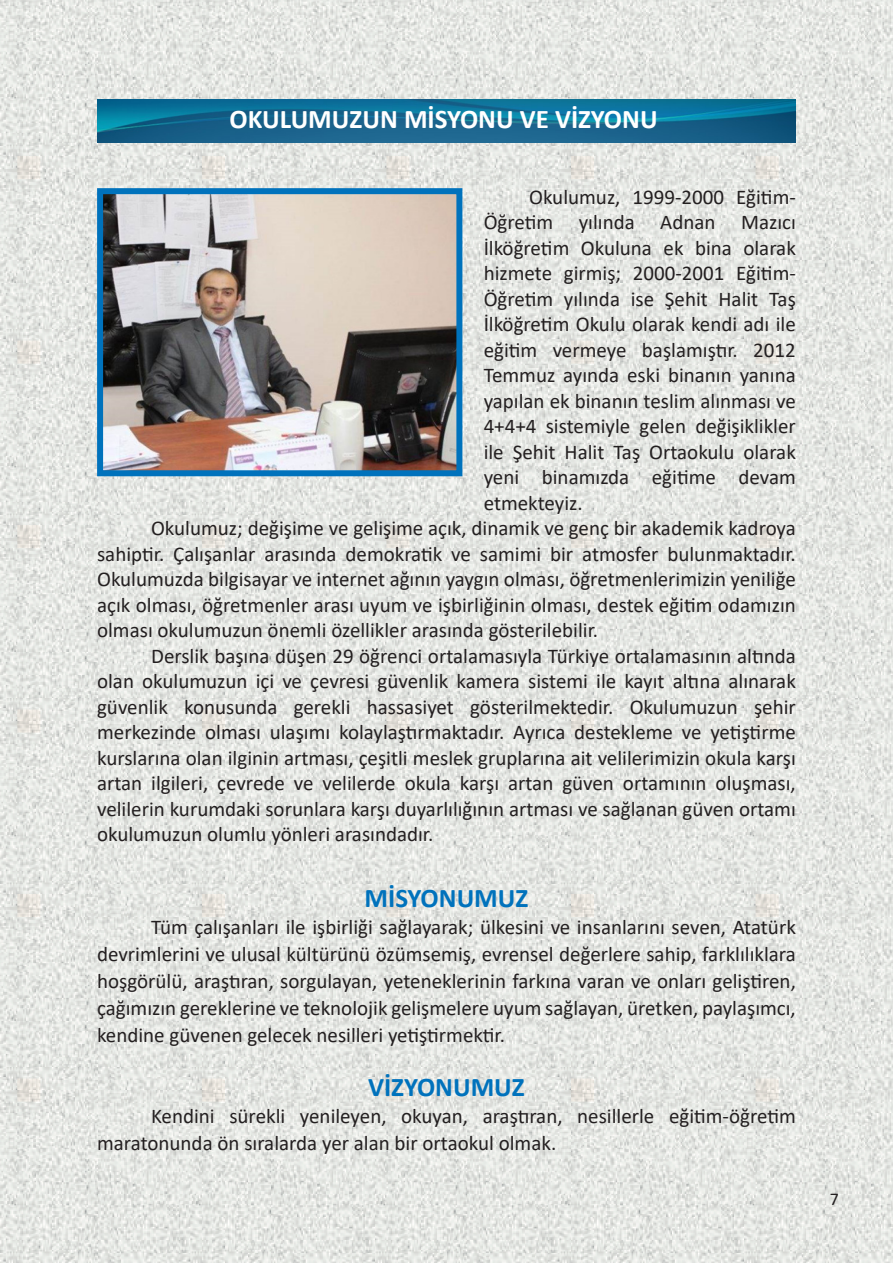
<style>
.page{position:relative;width:893px;height:1263px;background:#fff}
.page>*{position:absolute;margin:0;border:0;box-sizing:border-box;transform-origin:0 0}
.t1{font:700 27px "Calibri";color:#fff}
.t2{font:700 27px "Calibri";color:#0072bc}
.t3{font:21px/27px "Calibri";color:#231f20;text-align:justify}
.t4{font:18px "Calibri";color:#231f20}
</style>
<div class="page">
<img style="left:0;top:0;width:893px;height:1263px">
<img style="left:97px;top:100px;width:699px;height:43px">
<img style="left:104px;top:195px;width:351px;height:274px">
<div style="left:97px;top:188px;width:365px;height:288px;border:6px solid #0072bc"></div>
<p class="t1" style="left:230px;top:100px;width:429px">OKULUMUZUN MİSYONU VE VİZYONU</p>
<p class="t3" style="left:529px;top:183px;width:268px">Okulumuz, 1999-2000 Eğitim-</p>
<p class="t3" style="left:484px;top:208px;width:314px">Öğretim yılında Adnan Mazıcı</p>
<p class="t3" style="left:484px;top:234px;width:314px">İlköğretim Okuluna ek bina olarak</p>
<p class="t3" style="left:484px;top:259px;width:314px">hizmete girmiş; 2000-2001 Eğitim-</p>
<p class="t3" style="left:484px;top:285px;width:314px">Öğretim yılında ise Şehit Halit Taş</p>
<p class="t3" style="left:484px;top:310px;width:314px">İlköğretim Okulu olarak kendi adı ile</p>
<p class="t3" style="left:484px;top:336px;width:314px">eğitim vermeye başlamıştır. 2012</p>
<p class="t3" style="left:484px;top:361px;width:314px">Temmuz ayında eski binanın yanına</p>
<p class="t3" style="left:484px;top:387px;width:314px">yapılan ek binanın teslim alınması ve</p>
<p class="t3" style="left:484px;top:412px;width:314px">4+4+4 sistemiyle gelen değişiklikler</p>
<p class="t3" style="left:484px;top:438px;width:314px">ile Şehit Halit Taş Ortaokulu olarak</p>
<p class="t3" style="left:484px;top:463px;width:314px">yeni binamızda eğitime devam</p>
<p class="t3" style="left:484px;top:489px;width:101px">etmekteyiz.</p>
<p class="t3" style="left:151px;top:514px;width:646px">Okulumuz; değişime ve gelişime açık, dinamik ve genç bir akademik kadroya</p>
<p class="t3" style="left:97px;top:540px;width:700px">sahiptir. Çalışanlar arasında demokratik ve samimi bir atmosfer bulunmaktadır.</p>
<p class="t3" style="left:97px;top:565px;width:700px">Okulumuzda bilgisayar ve internet ağının yaygın olması, öğretmenlerimizin yeniliğe</p>
<p class="t3" style="left:97px;top:591px;width:700px">açık olması, öğretmenler arası uyum ve işbirliğinin olması, destek eğitim odamızın</p>
<p class="t3" style="left:97px;top:616px;width:503px">olması okulumuzun önemli özellikler arasında gösterilebilir.</p>
<p class="t3" style="left:151px;top:642px;width:646px">Derslik başına düşen 29 öğrenci ortalamasıyla Türkiye ortalamasının altında</p>
<p class="t3" style="left:97px;top:667px;width:700px">olan okulumuzun içi ve çevresi güvenlik kamera sistemi ile kayıt altına alınarak</p>
<p class="t3" style="left:97px;top:693px;width:700px">güvenlik konusunda gerekli hassasiyet gösterilmektedir. Okulumuzun şehir</p>
<p class="t3" style="left:97px;top:718px;width:700px">merkezinde olması ulaşımı kolaylaştırmaktadır. Ayrıca destekleme ve yetiştirme</p>
<p class="t3" style="left:97px;top:744px;width:700px">kurslarına olan ilginin artması, çeşitli meslek gruplarına ait velilerimizin okula karşı</p>
<p class="t3" style="left:97px;top:769px;width:700px">artan ilgileri, çevrede ve velilerde okula karşı artan güven ortamının oluşması,</p>
<p class="t3" style="left:97px;top:795px;width:700px">velilerin kurumdaki sorunlara karşı duyarlılığının artması ve sağlanan güven ortamı</p>
<p class="t3" style="left:97px;top:820px;width:338px">okulumuzun olumlu yönleri arasındadır.</p>
<p class="t2" style="left:365px;top:879px;width:165px">MİSYONUMUZ</p>
<p class="t3" style="left:97px;top:913px;width:700px;text-indent:54px">Tüm çalışanları ile işbirliği sağlayarak; ülkesini ve insanlarını seven, Atatürk devrimlerini ve ulusal kültürünü özümsemiş, evrensel değerlere sahip, farklılıklara hoşgörülü, araştıran, sorgulayan, yeteneklerinin farkına varan ve onları geliştiren, çağımızın gereklerine ve teknolojik gelişmelere uyum sağlayan, üretken, paylaşımcı, kendine güvenen gelecek nesilleri yetiştirmektir.</p>
<p class="t2" style="left:368px;top:1068px;width:158px">VİZYONUMUZ</p>
<p class="t3" style="left:97px;top:1102px;width:700px;text-indent:54px">Kendini sürekli yenileyen, okuyan, araştıran, nesillerle eğitim-öğretim maratonunda ön sıralarda yer alan bir ortaokul olmak.</p>
<p class="t4" style="left:830px;top:1187px;width:11px">7</p>
</div>
